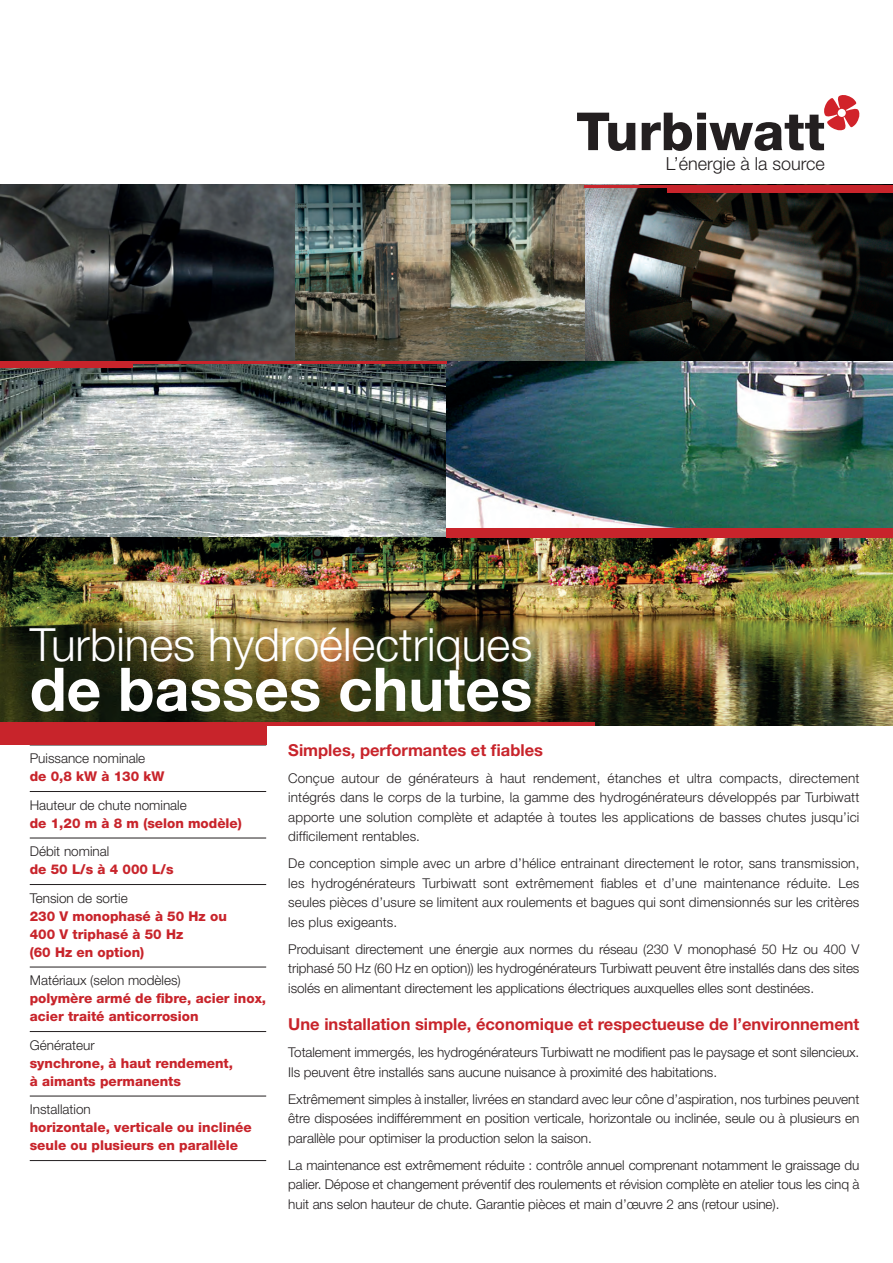
<style>
.page{position:relative;width:893px;height:1263px;background:#fff}
.page>*{position:absolute;margin:0;border:0;box-sizing:border-box;transform-origin:0 0}
.t1{font:700 60.3px "Helvetica Neue";color:#fff}
.t2{font:300 45.9px "Helvetica Neue";color:#fff}
.t3{font:300 18px "Helvetica Neue";color:#231f20}
.t4{font:700 16.5px "Helvetica Neue";color:#c8242b}
.t5{font:300 13.5px/19.5px "Helvetica Neue";letter-spacing:-.005em;color:#231f20;text-align:justify}
.t6{font:800 13.5px/18px "Helvetica Neue";color:#c8242b}
</style>
<div class="page">
<img style="left:0;top:536px;width:893px;height:189px">
<img style="left:0;top:363px;width:446px;height:173px">
<img style="left:446px;top:361px;width:447px;height:168px">
<img style="left:585px;top:188px;width:308px;height:173px">
<img style="left:294px;top:185px;width:291px;height:176px">
<img style="left:0;top:185px;width:294px;height:176px">
<hr style="left:30px;top:745px;width:236px;height:1px;background:#231f20">
<hr style="left:30px;top:791px;width:236px;height:1px;background:#231f20">
<hr style="left:30px;top:838px;width:236px;height:1px;background:#231f20">
<hr style="left:30px;top:884px;width:236px;height:1px;background:#231f20">
<hr style="left:30px;top:967px;width:236px;height:1px;background:#231f20">
<hr style="left:30px;top:1031px;width:236px;height:1px;background:#231f20">
<hr style="left:30px;top:1096px;width:236px;height:1px;background:#231f20">
<hr style="left:30px;top:1160px;width:236px;height:1px;background:#231f20">
<svg style="left:577px;top:113px;width:58px;height:38px"></svg>
<svg style="left:642px;top:95px;width:218px;height:56px"></svg>
<div style="left:838px;top:109px;width:8px;height:8px;background:#fff;border-radius:50%"></div>
<hr style="left:0;top:722px;width:594px;height:3px;background:#c8242b">
<div style="left:668px;top:187px;width:225px;height:6px;background:#c8242b"></div>
<hr style="left:585px;top:185px;width:308px;height:3px;background:#c8242b">
<hr style="left:0;top:361px;width:446px;height:2px;background:#c8242b">
<div style="left:0;top:363px;width:132px;height:5px;background:#c8242b"></div>
<div style="left:446px;top:529px;width:447px;height:9px;background:#c8242b"></div>
<div style="left:0;top:725px;width:266px;height:20px;background:#c8242b"></div>
<h3 class="t3" style="left:666px;top:153px;width:160px">L’énergie à la source</h3>
<h2 class="t2" style="left:30px;top:617px;width:504px">Turbines hydroélectriques</h2>
<h1 class="t1" style="left:30px;top:652px;width:504px">de basses chutes</h1>
<p class="t5" style="left:30px;top:748px;width:117px">Puissance nominale</p>
<p class="t6" style="left:30px;top:767px;width:136px">de 0,8 kW à 130 kW</p>
<p class="t5" style="left:30px;top:795px;width:159px">Hauteur de chute nominale</p>
<p class="t6" style="left:30px;top:814px;width:214px">de 1,20 m à 8 m (selon modèle)</p>
<p class="t5" style="left:30px;top:841px;width:81px">Débit nominal</p>
<p class="t6" style="left:30px;top:860px;width:145px">de 50 L/s à 4 000 L/s</p>
<p class="t5" style="left:30px;top:888px;width:100px">Tension de sortie</p>
<p class="t6" style="left:30px;top:907px;width:199px">230 V monophasé à 50 Hz ou<br>400 V triphasé à 50 Hz<br>(60 Hz en option)</p>
<p class="t5" style="left:30px;top:970px;width:153px">Matériaux (selon modèles)</p>
<p class="t6" style="left:30px;top:989px;width:238px">polymère armé de fibre, acier inox, acier traité anticorrosion</p>
<p class="t5" style="left:30px;top:1035px;width:67px">Générateur</p>
<p class="t6" style="left:30px;top:1054px;width:205px">synchrone, à haut rendement, à aimants permanents</p>
<p class="t5" style="left:30px;top:1099px;width:62px">Installation</p>
<p class="t6" style="left:30px;top:1118px;width:224px">horizontale, verticale ou inclinée seule ou plusieurs en parallèle</p>
<p class="t4" style="left:288px;top:740px;width:256px">Simples, performantes et fiables</p>
<p class="t5" style="left:288px;top:768px;width:573px">Conçue autour de générateurs à haut rendement, étanches et ultra compacts, directement intégrés dans le corps de la turbine, la gamme des hydrogénérateurs développés par Turbiwatt apporte une solution complète et adaptée à toutes les applications de basses chutes jusqu’ici difficilement rentables.</p>
<p class="t5" style="left:288px;top:853px;width:573px">De conception simple avec un arbre d’hélice entrainant directement le rotor, sans transmission, les hydrogénérateurs Turbiwatt sont extrêmement fiables et d’une maintenance réduite. Les seules pièces d’usure se limitent aux roulements et bagues qui sont dimensionnés sur les critères les plus exigeants.</p>
<p class="t5" style="left:288px;top:939px;width:573px">Produisant directement une énergie aux normes du réseau (230 V monophasé 50 Hz ou 400 V triphasé 50 Hz (60 Hz en option)) les hydrogénérateurs Turbiwatt peuvent être installés dans des sites isolés en alimentant directement les applications électriques auxquelles elles sont destinées.</p>
<p class="t4" style="left:288px;top:1014px;width:573px">Une installation simple, économique et respectueuse de l’environnement</p>
<p class="t5" style="left:288px;top:1042px;width:573px">Totalement immergés, les hydrogénérateurs Turbiwatt ne modifient pas le paysage et sont silencieux.<br>Ils peuvent être installés sans aucune nuisance à proximité des habitations.</p>
<p class="t5" style="left:288px;top:1089px;width:573px">Extrêmement simples à installer, livrées en standard avec leur cône d’aspiration, nos turbines peuvent être disposées indifféremment en position verticale, horizontale ou inclinée, seule ou à plusieurs en parallèle pour optimiser la production selon la saison.</p>
<p class="t5" style="left:288px;top:1155px;width:573px">La maintenance est extrêmement réduite : contrôle annuel comprenant notamment le graissage du palier. Dépose et changement préventif des roulements et révision complète en atelier tous les cinq à huit ans selon hauteur de chute. Garantie pièces et main d’œuvre 2 ans (retour usine).</p>
</div>
